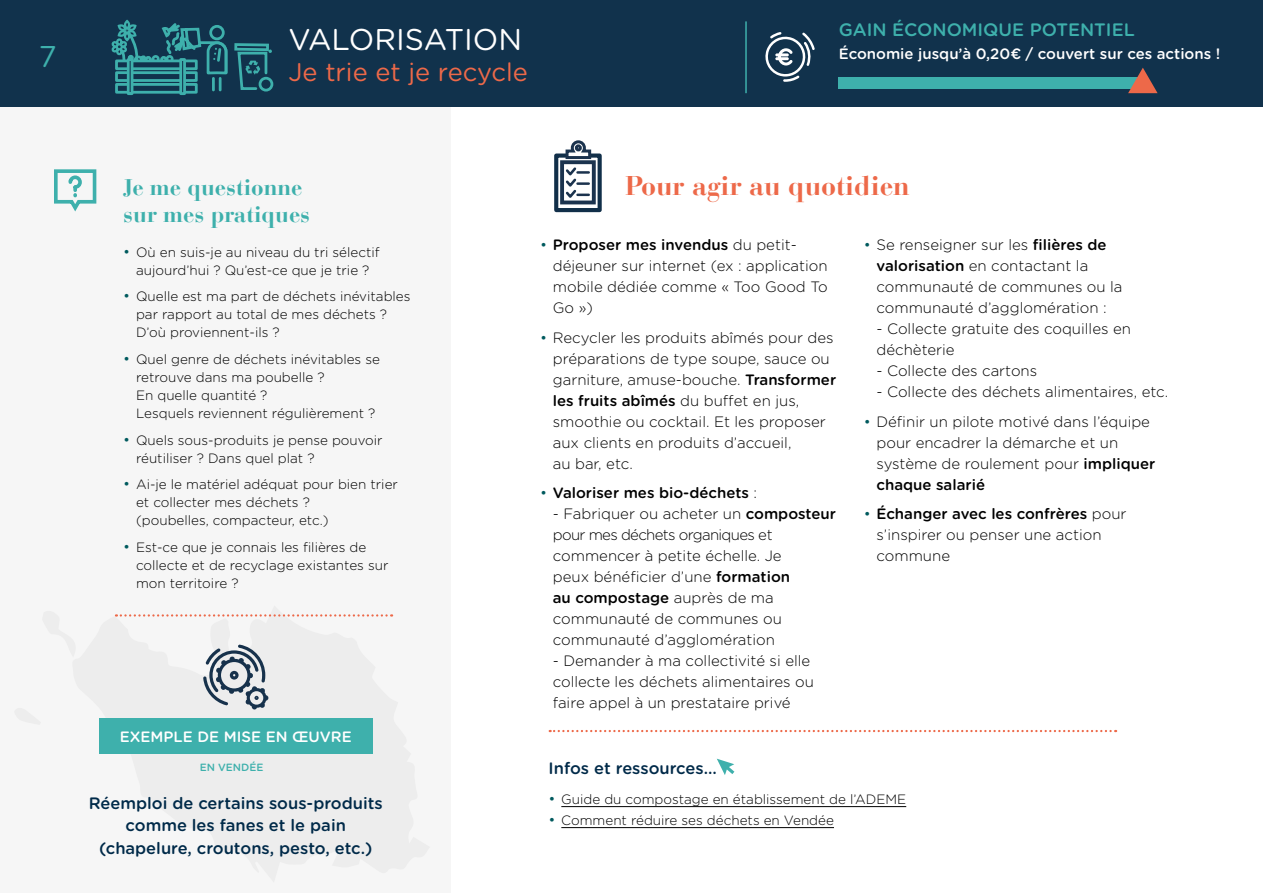
<style>
.page{position:relative;width:1263px;height:893px;background:#fff}
.page>*{position:absolute;margin:0;border:0;box-sizing:border-box;transform-origin:0 0}
.t1{font:30px "Gotham Rounded";color:#fff}
.t2{font:30px "Gotham Rounded";color:#3eb0ac}
.t3{font:700 27px "Bauer Bodoni Std";color:#ed6949}
.t4{font:25.5px "Gotham Rounded";color:#ed6949}
.t5{font:700 22.5px/27px "Bauer Bodoni Std";color:#3eb0ac}
.t6{font:500 18px "Gotham Rounded";color:#3eb0ac}
.t7{font:500 16.5px/22.5px "Gotham Rounded";color:#002a49;text-align:center}
.t8{font:300 15px/21px "Gotham Rounded";color:#000}
.t9{font:500 15px "Gotham Rounded";color:#fff}
.t10{font:500 15px "Gotham Rounded";color:#000}
.t11{font:300 13.5px/18px "Gotham Rounded";color:#000}
.t12{font:500 10.5px "Gotham Rounded";color:#3eb0ac}
.s1{font-size:15px;color:#005a5e}
.s2{color:#005a5e}
.s3{font-weight:500}
.s4{font-weight:300;color:#005a5e}
.s5{font-weight:300}
</style>
<div class="page">
<div style="left:0;top:106px;width:451px;height:787px;background:#f6f6f6"></div>
<div style="left:0;top:0;width:1263px;height:106px;background:#11324c"></div>
<svg style="left:765px;top:32px;width:50px;height:50px"></svg>
<div style="left:839px;top:77px;width:304px;height:11px;background:#3eb0ac"></div>
<hr style="left:745px;top:21px;width:2px;height:72px;background:#3eb0ac">
<svg style="left:203px;top:644px;width:65px;height:65px"></svg>
<div style="left:99px;top:718px;width:273px;height:36px;background:#3eb0ac"></div>
<svg style="left:116px;top:614px;width:276px;height:3px"></svg>
<svg style="left:54px;top:169px;width:43px;height:43px"></svg>
<hr style="left:561px;top:806px;width:345px;height:1px;background:#000">
<hr style="left:561px;top:827px;width:273px;height:1px;background:#000">
<svg style="left:717px;top:759px;width:17px;height:16px"></svg>
<svg style="left:550px;top:730px;width:566px;height:2px"></svg>
<svg style="left:1128px;top:68px;width:29px;height:25px"></svg>
<div style="left:560px;top:160px;width:36px;height:44px;border:4px solid #1b334e"></div>
<div style="left:554px;top:153px;width:48px;height:59px;border:4px solid #112f49"></div>
<svg style="left:563px;top:140px;width:30px;height:61px"></svg>
<div style="left:259px;top:77px;width:14px;height:15px;border:3px solid #3eb0ac;border-radius:50%"></div>
<svg style="left:115px;top:91px;width:83px;height:3px"></svg>
<svg style="left:179px;top:91px;width:7px;height:4px"></svg>
<svg style="left:127px;top:91px;width:6px;height:4px"></svg>
<div style="left:124px;top:20px;width:6px;height:10px;border:2px solid #3eb0ac;border-radius:50%"></div>
<svg style="left:111px;top:21px;width:161px;height:70px"></svg>
<h1 class="t2" style="left:39px;top:35px;width:19px">7</h1>
<h1 class="t1" style="left:288px;top:18px;width:235px">VALORISATION</h1>
<h3 class="t4" style="left:288px;top:55px;width:241px">Je trie et je recycle</h3>
<p class="t6" style="left:839px;top:17px;width:298px">GAIN ÉCONOMIQUE POTENTIEL</p>
<p class="t9" style="left:839px;top:43px;width:383px">Économie jusqu’à 0,20€ / couvert sur ces actions !</p>
<h3 class="t5" style="left:123px;top:174px;width:188px">Je me questionne sur mes pratiques</h3>
<p class="t11" style="left:123px;top:243px;width:258px;text-align:center"><span class="s1">•</span> Où en suis-je au niveau du tri sélectif aujourd’hui ? Qu’est-ce que je trie ?</p>
<p class="t11" style="left:136px;top:287px;width:276px;text-indent:-13px"><span class="s1">•</span> Quelle est ma part de déchets inévitables par rapport au total de mes déchets ?<br>D’où proviennent-ils ?</p>
<p class="t11" style="left:136px;top:350px;width:245px;text-indent:-13px"><span class="s1">•</span> Quel genre de déchets inévitables se retrouve dans ma poubelle ?<br>En quelle quantité ?<br>Lesquels reviennent régulièrement ?</p>
<p class="t11" style="left:136px;top:430px;width:248px;text-indent:-13px"><span class="s1">•</span> Quels sous-produits je pense pouvoir réutiliser ? Dans quel plat ?</p>
<p class="t11" style="left:136px;top:475px;width:263px;text-indent:-13px"><span class="s1">•</span> Ai-je le matériel adéquat pour bien trier et collecter mes déchets ?<br>(poubelles, compacteur, etc.)</p>
<p class="t11" style="left:136px;top:537px;width:254px;text-indent:-13px"><span class="s1">•</span> Est-ce que je connais les filières de collecte et de recyclage existantes sur mon territoire ?</p>
<p class="t9" style="left:120px;top:726px;width:234px">EXEMPLE DE MISE EN ŒUVRE</p>
<p class="t12" style="left:200px;top:759px;width:65px">EN VENDÉE</p>
<p class="t7" style="left:89px;top:791px;width:296px">Réemploi de certains sous-produits comme les fanes et le pain (chapelure, croutons, pesto, etc.)</p>
<h2 class="t3" style="left:625px;top:169px;width:286px">Pour agir au quotidien</h2>
<p class="t8" style="left:553px;top:234px;width:276px;text-indent:-13px"><span class="s2">•</span> <span class="s3">Proposer mes invendus</span> du petit&shy;déjeuner sur internet (ex : application mobile dédiée comme « Too Good To<br>Go »)</p>
<p class="t8" style="left:553px;top:326px;width:285px;text-indent:-13px"><span class="s2">•</span> Recycler les produits abîmés pour des préparations de type soupe, sauce ou garniture, amuse-bouche. <span class="s3">Transformer les fruits abîmés</span> du buffet en jus, smoothie ou cocktail. Et les proposer aux clients en produits d’accueil,<br>au bar, etc.</p>
<p class="t10" style="left:540px;top:482px;width:219px"><span class="s4">•</span> Valoriser mes bio-déchets <span class="s5">:</span></p>
<p class="t8" style="left:553px;top:503px;width:285px">- Fabriquer ou acheter un <span class="s3">composteur </span>pour mes déchets organiques et commencer à petite échelle. Je<br>peux bénéficier d’une <span class="s3">formation<br>au compostage</span> auprès de ma communauté de communes ou communauté d’agglomération</p>
<p class="t8" style="left:553px;top:650px;width:263px">- Demander à ma collectivité si elle collecte les déchets alimentaires ou faire appel à un prestataire privé</p>
<p class="t8" style="left:876px;top:234px;width:248px;text-indent:-13px"><span class="s2">•</span> Se renseigner sur les <span class="s3">filières de valorisation</span> en contactant la communauté de communes ou la communauté d’agglomération :</p>
<p class="t8" style="left:876px;top:318px;width:256px">- Collecte gratuite des coquilles en déchèterie</p>
<p class="t8" style="left:876px;top:360px;width:162px">- Collecte des cartons</p>
<p class="t8" style="left:876px;top:381px;width:293px">- Collecte des déchets alimentaires, etc.</p>
<p class="t8" style="left:876px;top:410px;width:280px;text-indent:-13px"><span class="s2">•</span> Définir un pilote motivé dans l’équipe pour encadrer la démarche et un système de roulement pour <span class="s3">impliquer chaque salarié</span></p>
<p class="t8" style="left:876px;top:503px;width:252px;text-indent:-13px"><span class="s2">•</span> <span class="s3">Échanger avec les confrères</span> pour s’inspirer ou penser une action commune</p>
<p class="t7" style="left:549px;top:756px;width:170px">Infos et ressources…</p>
<p class="t11" style="left:549px;top:789px;width:359px"><span class="s1">•</span> Guide du compostage en établissement de l’ADEME</p>
<p class="t11" style="left:549px;top:810px;width:287px"><span class="s1">•</span> Comment réduire ses déchets en Vendée</p>
</div>
